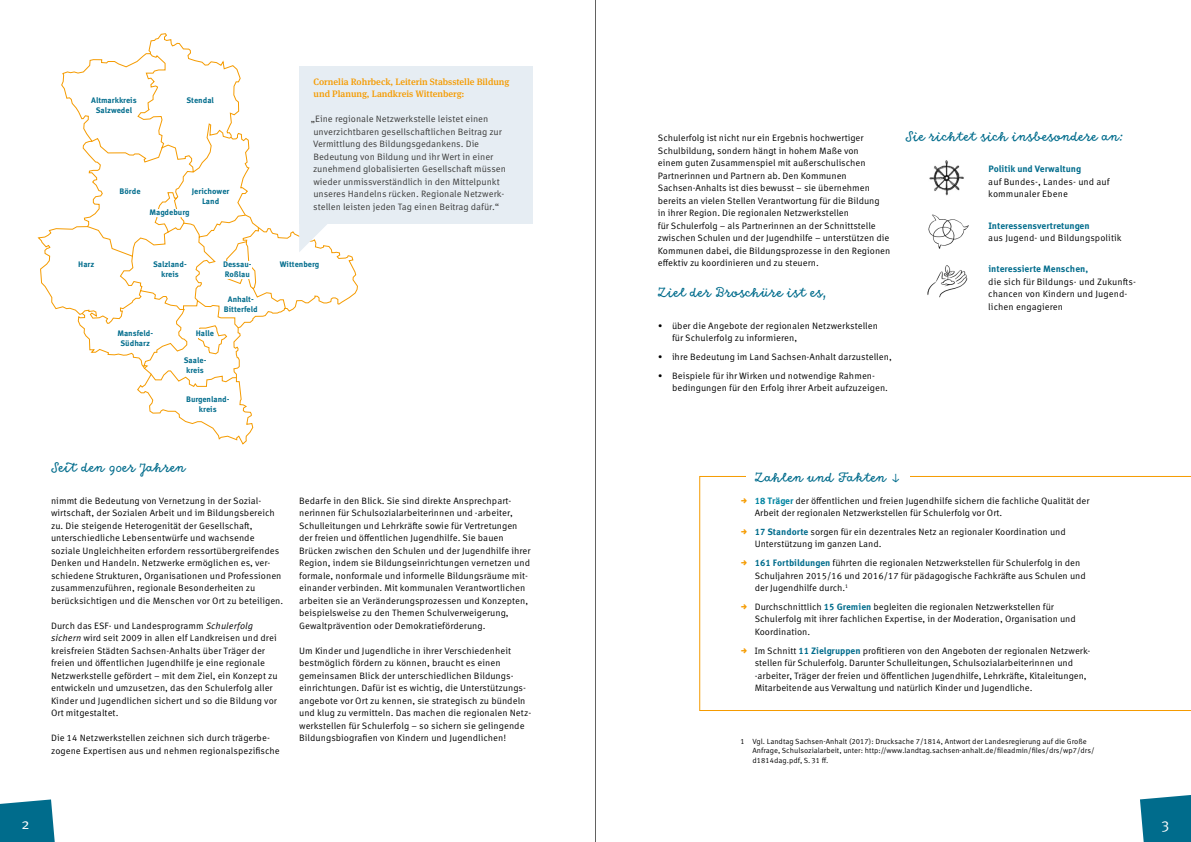
<style>
.page{position:relative;width:1191px;height:842px;background:#fff}
.page>*{position:absolute;margin:0;border:0;box-sizing:border-box;transform-origin:0 0}
.t1{font:15px "Goodlife Script";color:#006c8c}
.t2{font:15px "Meta Correspondence Pro";color:#fff}
.t3{font:9.2px/12.5px "Meta Correspondence Pro";color:#000}
.t4{font:9.2px/12.5px "Meta Correspondence Pro";color:#3a3a39}
.t5{font:500 9.2px/12.5px "Meta Serif Pro";color:#f59b00}
.t6{font:700 9.2px "Meta Correspondence Pro";color:#006c8c}
.t7{font:700 8px/10px "Meta Correspondence Pro";color:#006c8c;text-align:center}
.t8{font:7.5px/9.4px "Meta Correspondence Pro";color:#000}
.s1{font-style:italic}
.s2{color:#f59b00}
.s3{font-weight:700;color:#0084a1}
.s4{font-weight:700;color:#006c8c}
</style>
<div class="page">
<svg style="left:0;top:799px;width:55px;height:43px;background:#187a97"></svg>
<svg style="left:1140px;top:795px;width:51px;height:47px;background:#147795"></svg>
<svg style="left:699px;top:476px;width:492px;height:235px"></svg>
<img style="left:927px;top:265px;width:41px;height:33px">
<img style="left:928px;top:214px;width:41px;height:35px">
<img style="left:929px;top:160px;width:35px;height:36px">
<div style="left:746px;top:469px;width:163px;height:13px;background:#fff"></div>
<svg style="left:38px;top:33px;width:320px;height:412px"></svg>
<svg style="left:81px;top:53px;width:205px;height:334px"></svg>
<div style="left:186px;top:97px;width:28px;height:6px;background:#fff"></div>
<div style="left:120px;top:187px;width:21px;height:7px;background:#fff"></div>
<div style="left:149px;top:209px;width:40px;height:8px;background:#fff"></div>
<div style="left:191px;top:187px;width:39px;height:17px;background:#fff"></div>
<div style="left:149px;top:261px;width:41px;height:16px;background:#fff"></div>
<div style="left:222px;top:261px;width:30px;height:18px;background:#fff"></div>
<div style="left:280px;top:261px;width:39px;height:6px;background:#fff"></div>
<div style="left:196px;top:330px;width:18px;height:8px;background:#fff"></div>
<svg style="left:299px;top:224px;width:43px;height:28px"></svg>
<div style="left:299px;top:66px;width:234px;height:158px;background:#e6edf3"></div>
<hr style="left:595px;top:0;width:1px;height:842px;background:#626261">
<p class="t7" style="left:91px;top:95px;width:47px">Altmarkkreis<br>Salzwedel</p>
<p class="t7" style="left:186px;top:95px;width:29px">Stendal</p>
<p class="t7" style="left:78px;top:259px;width:18px">Harz</p>
<p class="t7" style="left:120px;top:185px;width:23px">Börde</p>
<p class="t7" style="left:192px;top:185px;width:39px">Jerichower<br>Land</p>
<p class="t7" style="left:149px;top:207px;width:41px">Magdeburg</p>
<p class="t7" style="left:153px;top:259px;width:35px">Salzland&shy;kreis</p>
<p class="t7" style="left:223px;top:259px;width:30px;text-align:left">Dessau-<br>Roßlau</p>
<p class="t7" style="left:224px;top:294px;width:36px">Anhalt-<br>Bitterfeld</p>
<p class="t7" style="left:117px;top:328px;width:37px">Mansfeld-<br>Südharz</p>
<p class="t7" style="left:196px;top:328px;width:20px">Halle</p>
<p class="t7" style="left:184px;top:354px;width:24px">Saale&shy;kreis</p>
<p class="t7" style="left:186px;top:393px;width:45px">Burgenland&shy;kreis</p>
<h1 class="t1" style="left:51px;top:460px;width:136px">Seit den 90er Jahren</h1>
<p class="t5" style="left:313px;top:75px;width:197px">Cornelia Rohrbeck, Leiterin Stabsstelle Bildung und Planung, Landkreis Wittenberg:</p>
<p class="t4" style="left:311px;top:112px;width:197px">„Eine regionale Netzwerkstelle leistet einen unverzichtbaren gesellschaftlichen Beitrag zur Vermittlung des Bildungsgedankens. Die Bedeutung von Bildung und ihr Wert in einer zunehmend globalisierten Gesellschaft müssen wieder unmissverständlich in den Mittelpunkt unseres Handelns rücken. Regionale Netzwerk&shy;stellen leisten jeden Tag einen Beitrag dafür.“</p>
<p class="t7" style="left:280px;top:259px;width:41px">Wittenberg</p>
<p class="t3" style="left:51px;top:494px;width:234px">nimmt die Bedeutung von Vernetzung in der Sozial&shy;wirtschaft, der Sozialen Arbeit und im Bildungsbereich zu. Die steigende Heterogenität der Gesellschaft, unterschiedliche Lebensentwürfe und wachsende soziale Ungleichheiten erfordern ressortübergreifendes Denken und Handeln. Netzwerke ermöglichen es, ver&shy;schiedene Strukturen, Organisationen und Professionen zusammenzuführen, regionale Besonderheiten zu berücksichtigen und die Menschen vor Ort zu beteiligen.</p>
<p class="t3" style="left:51px;top:618px;width:228px">Durch das ESF- und Landesprogramm <span class="s1">Schulerfolg sichern</span> wird seit 2009 in allen elf Landkreisen und drei kreisfreien Städten Sachsen-Anhalts über Träger der freien und öffentlichen Jugendhilfe je eine regionale Netzwerkstelle gefördert – mit dem Ziel, ein Konzept zu entwickeln und umzusetzen, das den Schulerfolg aller Kinder und Jugendlichen sichert und so die Bildung vor Ort mitgestaltet.</p>
<p class="t3" style="left:51px;top:731px;width:230px">Die 14 Netzwerkstellen zeichnen sich durch trägerbe&shy;zogene Expertisen aus und nehmen regionalspezifische</p>
<p class="t3" style="left:299px;top:494px;width:233px">Bedarfe in den Blick. Sie sind direkte Ansprechpart&shy;nerinnen für Schulsozialarbeiterinnen und -arbeiter, Schulleitungen und Lehrkräfte sowie für Vertretungen der freien und öffentlichen Jugendhilfe. Sie bauen Brücken zwischen den Schulen und der Jugendhilfe ihrer Region, indem sie Bildungseinrichtungen vernetzen und formale, nonformale und informelle Bildungsräume mit&shy;einander verbinden. Mit kommunalen Verantwortlichen arbeiten sie an Veränderungsprozessen und Konzepten, beispielsweise zu den Themen Schulverweigerung, Gewaltprävention oder Demokratieförderung.</p>
<p class="t3" style="left:299px;top:643px;width:233px">Um Kinder und Jugendliche in ihrer Verschiedenheit bestmöglich fördern zu können, braucht es einen gemeinsamen Blick der unterschiedlichen Bildungs&shy;einrichtungen. Dafür ist es wichtig, die Unterstützungs&shy;angebote vor Ort zu kennen, sie strategisch zu bündeln und klug zu vermitteln. Das machen die regionalen Netz&shy;werkstellen für Schulerfolg – so sichern sie gelingende Bildungsbiografien von Kindern und Jugendlichen!</p>
<p class="t3" style="left:658px;top:131px;width:234px">Schulerfolg ist nicht nur ein Ergebnis hochwertiger Schulbildung, sondern hängt in hohem Maße von<br>einem guten Zusammenspiel mit außerschulischen Partnerinnen und Partnern ab. Den Kommunen Sachsen-Anhalts ist dies bewusst – sie übernehmen bereits an vielen Stellen Verantwortung für die Bildung<br>in ihrer Region. Die regionalen Netzwerkstellen<br>für Schulerfolg – als Partnerinnen an der Schnittstelle zwischen Schulen und der Jugendhilfe – unterstützen die Kommunen dabei, die Bildungsprozesse in den Regionen effektiv zu koordinieren und zu steuern.</p>
<h1 class="t1" style="left:658px;top:285px;width:170px">Ziel der Broschüre ist es,</h1>
<p class="t3" style="left:672px;top:319px;width:207px;text-indent:-14px">• über die Angebote der regionalen Netzwerkstellen für Schulerfolg zu informieren,</p>
<p class="t3" style="left:658px;top:350px;width:235px">• ihre Bedeutung im Land Sachsen-Anhalt darzustellen,</p>
<p class="t3" style="left:672px;top:369px;width:217px;text-indent:-14px">• Beispiele für ihr Wirken und notwendige Rahmen&shy;bedingungen für den Erfolg ihrer Arbeit aufzuzeigen.</p>
<h1 class="t1" style="left:905px;top:128px;width:219px">Sie richtet sich insbesondere an:</h1>
<p class="t6" style="left:988px;top:162px;width:94px">Politik und Verwaltung</p>
<p class="t3" style="left:988px;top:175px;width:123px">auf Bundes-, Landes- und auf kommunaler Ebene</p>
<p class="t6" style="left:988px;top:218px;width:103px">Interessensvertretungen</p>
<p class="t3" style="left:988px;top:231px;width:135px">aus Jugend- und Bildungspolitik</p>
<p class="t6" style="left:988px;top:262px;width:101px">interessierte Menschen,</p>
<p class="t3" style="left:988px;top:275px;width:149px">die sich für Bildungs- und Zukunfts&shy;chancen von Kindern und Jugend&shy;lichen engagieren</p>
<h1 class="t1" style="left:755px;top:469px;width:148px">Zahlen und Fakten ↓</h1>
<p class="t3" style="left:754px;top:493px;width:336px;text-indent:-14px"><span class="s2">➔</span> <span class="s3">18 Träger</span> der öffentlichen und freien Jugendhilfe sichern die fachliche Qualität der<br>Arbeit der regionalen Netzwerkstellen für Schulerfolg vor Ort.</p>
<p class="t3" style="left:754px;top:525px;width:312px;text-indent:-14px"><span class="s2">➔</span> <span class="s4">17 Standorte</span> sorgen für ein dezentrales Netz an regionaler Koordination und<br>Unterstützung im ganzen Land.</p>
<p class="t3" style="left:754px;top:556px;width:332px;text-indent:-14px"><span class="s2">➔</span> <span class="s4">161 Fortbildungen</span> führten die regionalen Netzwerkstellen für Schulerfolg in den<br>Schuljahren 2015/16 und 2016/17 für pädagogische Fachkräfte aus Schulen und der Jugendhilfe durch.<sup>1</sup></p>
<p class="t3" style="left:754px;top:600px;width:322px;text-indent:-14px"><span class="s2">➔</span> Durchschnittlich <span class="s4">15 Gremien</span> begleiten die regionalen Netzwerkstellen für<br>Schulerfolg mit ihrer fachlichen Expertise, in der Moderation, Organisation und<br>Koordination.</p>
<p class="t3" style="left:754px;top:644px;width:336px;text-indent:-14px"><span class="s2">➔</span> Im Schnitt <span class="s4">11 Zielgruppen</span> profitieren von den Angeboten der regionalen Netzwerk&shy;stellen für Schulerfolg. Darunter Schulleitungen, Schulsozialarbeiterinnen und -arbeiter, Träger der freien und öffentlichen Jugendhilfe, Lehrkräfte, Kitaleitungen, Mitarbeitende aus Verwaltung und natürlich Kinder und Jugendliche.</p>
<p class="t8" style="left:752px;top:736px;width:344px;text-indent:-12px">1 Vgl. Landtag Sachsen-Anhalt (2017): Drucksache 7/1814, Antwort der Landesregierung auf die Große<br>Anfrage, Schulsozialarbeit, unter: http://www.landtag.sachsen-anhalt.de/fileadmin/files/drs/wp7/drs/ d1814dag.pdf, S.31 ff.</p>
<h1 class="t2" style="left:21px;top:812px;width:10px">2</h1>
<h1 class="t2" style="left:1161px;top:812px;width:10px">3</h1>
</div>
